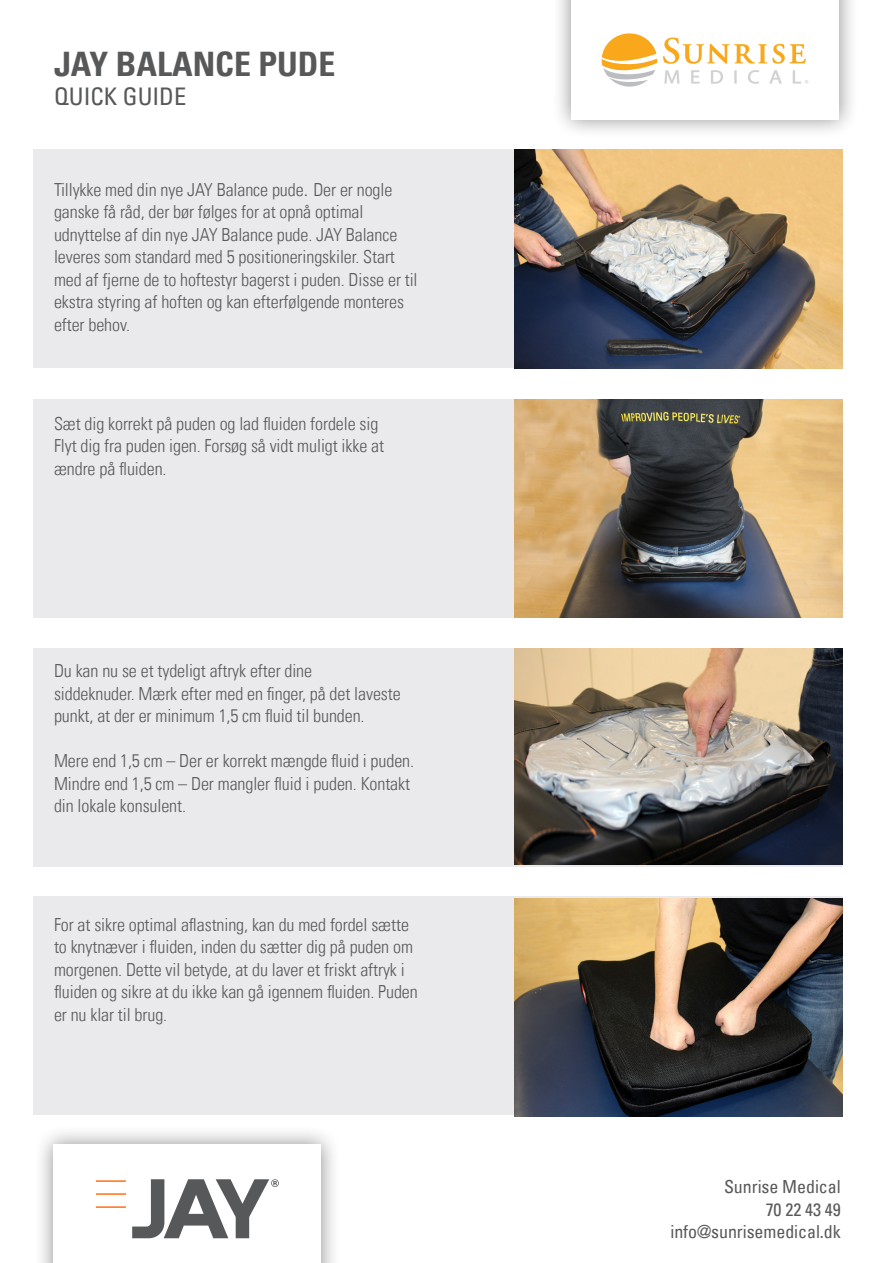
<style>
.page{position:relative;width:893px;height:1263px;background:#fff}
.page>*{position:absolute;margin:0;border:0;box-sizing:border-box;transform-origin:0 0}
.t1{font:33.75px "Univers Com 67 Bold Cond";color:#57585a}
.t2{font:condensed 24.3px "Univers Com 57";color:#57585a}
.t3{font:18px/22.5px "Univers Com 47 Light Cond";letter-spacing:-.005em;color:#57585a}
.t4{font:condensed 18px "Univers Com 57";letter-spacing:-.005em;color:#57585a}
.s1{font-size:22.5px}
</style>
<div class="page">
<div style="left:33px;top:896px;width:809px;height:219px;background:#eaeaec"></div>
<div style="left:33px;top:399px;width:809px;height:219px;background:#eaeaec"></div>
<div style="left:33px;top:648px;width:809px;height:219px;background:#eaeaec"></div>
<div style="left:33px;top:149px;width:809px;height:219px;background:#eaeaec"></div>
<div style="left:551px;top:0;width:308px;height:139px;background:#231f20;opacity:.5"></div>
<div style="left:571px;top:0;width:268px;height:119px;background:#fff"></div>
<svg style="left:602px;top:33px;width:55px;height:54px"></svg>
<svg style="left:663px;top:38px;width:143px;height:26px"></svg>
<svg style="left:664px;top:70px;width:15px;height:14px"></svg>
<svg style="left:691px;top:70px;width:9px;height:14px"></svg>
<svg style="left:711px;top:70px;width:12px;height:14px"></svg>
<svg style="left:734px;top:70px;width:3px;height:14px"></svg>
<svg style="left:748px;top:70px;width:11px;height:14px"></svg>
<svg style="left:769px;top:70px;width:13px;height:14px"></svg>
<svg style="left:793px;top:70px;width:15px;height:14px"></svg>
<img style="left:514px;top:149px;width:328px;height:219px">
<img style="left:514px;top:399px;width:328px;height:219px">
<img style="left:514px;top:648px;width:328px;height:216px">
<img style="left:514px;top:898px;width:328px;height:219px">
<div style="left:33px;top:1124px;width:308px;height:139px;background:#231f20;opacity:.5"></div>
<div style="left:53px;top:1144px;width:268px;height:119px;background:#fff"></div>
<hr style="left:96px;top:1193px;width:30px;height:2px;background:#ff6b0d">
<hr style="left:96px;top:1206px;width:30px;height:2px;background:#ff6b0d">
<hr style="left:96px;top:1180px;width:30px;height:2px;background:#ff6b0d">
<svg style="left:132px;top:1179px;width:147px;height:59px"></svg>
<p class="t1" style="left:54px;top:44px;width:283px">JAY BALANCE PUDE</p>
<p class="t2" style="left:54px;top:81px;width:134px">QUICK GUIDE</p>
<p class="t3" style="left:54px;top:178px;width:365px">Tillykke med din nye JAY Balance pude<span class="s1">.</span> Der er nogle ganske få råd, der bør følges for at opnå optimal udnyttelse af din nye JAY Balance pude. JAY Balance leveres som standard med 5 positioneringskiler. Start med af fjerne de to hoftestyr bagerst i puden. Disse er til ekstra styring af hoften og kan efterfølgende monteres efter behov.</p>
<p class="t3" style="left:54px;top:412px;width:326px">Sæt dig korrekt på puden og lad fluiden fordele sig</p>
<p class="t3" style="left:54px;top:435px;width:332px">Flyt dig fra puden igen. Forsøg så vidt muligt ikke at ændre på fluiden.</p>
<p class="t3" style="left:54px;top:660px;width:260px">Du kan nu se et tydeligt aftryk efter dine</p>
<p class="t3" style="left:54px;top:682px;width:348px">siddeknuder. Mærk efter med en finger, på det laveste punkt, at der er minimum 1,5 cm fluid til bunden.</p>
<p class="t3" style="left:54px;top:750px;width:362px">Mere end 1,5 cm – Der er korrekt mængde fluid i puden.<br>Mindre end 1,5 cm – Der mangler fluid i puden. Kontakt din lokale konsulent.</p>
<p class="t3" style="left:54px;top:913px;width:365px">For at sikre optimal aflastning, kan du med fordel sætte to knytnæver i fluiden, inden du sætter dig på puden om morgenen. Dette vil betyde, at du laver et friskt aftryk i fluiden og sikre at du ikke kan gå igennem fluiden. Puden er nu klar til brug.</p>
<p class="t4" style="left:724px;top:1175px;width:118px">Sunrise Medical</p>
<p class="t4" style="left:766px;top:1198px;width:77px">70 22 43 49</p>
<p class="t4" style="left:670px;top:1220px;width:172px">info@sunrisemedical.dk</p>
</div>
